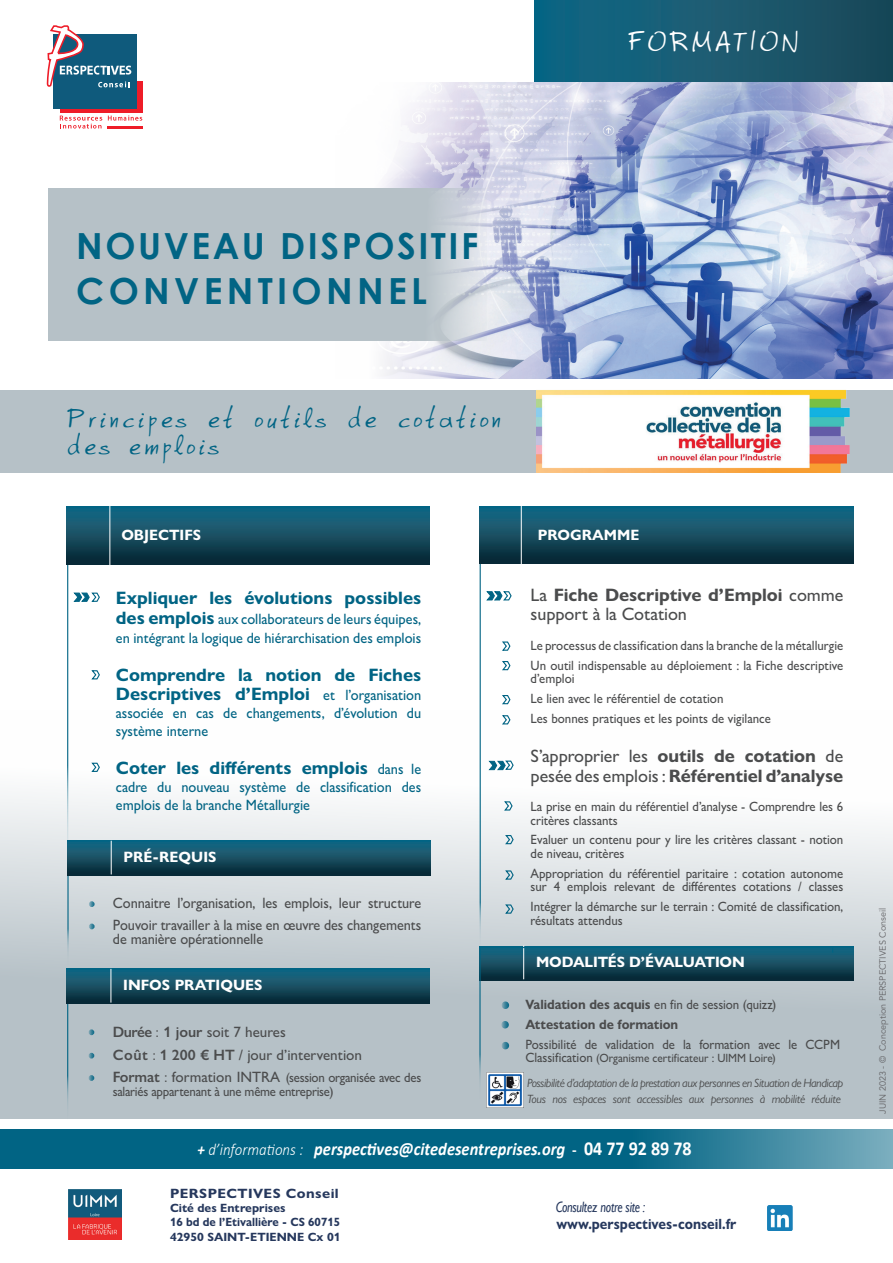
<style>
.page{position:relative;width:893px;height:1263px;background:#fff}
.page>*{position:absolute;margin:0;border:0;box-sizing:border-box;transform-origin:0 0}
.t1{font:700 36px/45px "Century Gothic";letter-spacing:.07em;color:#016484}
.t2{font:21px/27px "Graphe Alpha";letter-spacing:.12em;color:#016484}
.t3{font:21px "Graphe Alpha";letter-spacing:.12em;color:#fff}
.t4{font:italic 700 18.15px "Calibri";color:#fff;scale:.91 1}
.t5{font:700 18px/19.5px "Gill Sans Nova";color:#016484}
.t6{font:700 18px/19.5px "Gill Sans Nova";letter-spacing:-.005em;color:#4b4c4d}
.t7{font:500 18px/19.5px "Gill Sans Nova";letter-spacing:-.005em;color:#4b4c4d}
.t8{font:500 15px/18px "Gill Sans Nova";color:#016484;scale:.95 1}
.t9{font:500 15px/22px "Gill Sans Nova";letter-spacing:-.005em;color:#4b4c4d;scale:.95 1}
.t10{font:700 15px "Gill Sans Nova";color:#fff}
.t11{font:500 15px/23.7px "Gill Sans Nova";letter-spacing:-.005em;color:#4b4c4d}
.t12{font:italic 15px "Gill Sans";letter-spacing:-.02em;color:#26385d;scale:.8 1}
.t13{font:700 14.85px "Gill Sans Nova";color:#26385d;scale:.91 1}
.t14{font:500 13.5px/13.5px "Gill Sans Nova";letter-spacing:-.005em;color:#4b4c4d;scale:.95 1}
.t15{font:700 13.5px/19.8px "Gill Sans Nova";letter-spacing:-.005em;color:#4b4c4d;scale:.95 1}
.t16{font:700 13.5px "Gill Sans Nova";letter-spacing:.03em;color:#26385d;scale:1.07 1}
.t17{font:italic 12px "Gill Sans Nova";letter-spacing:-.04em;color:#4b4c4d}
.t18{font:700 12px/14.4px "Gill Sans Nova";color:#26385d}
.t19{font:italic 12px "Gill Sans Nova";letter-spacing:-.02em;color:#4b4c4d}
.t20{font:500 12px "Gill Sans Nova";letter-spacing:-.005em;color:#4b4c4d;scale:.95 1}
.t21{font:9px "Avenir LT Std";color:#636366}
.s1{font-weight:700;font-size:18px}
.s2{font-weight:500;font-size:15px}
.s3{font-weight:600}
.s4{font-weight:400}
.s5{font-weight:600;font-size:15px}
.s6{font-weight:400;font-size:15px}
.s7{font-size:15px}
.s8{font-weight:700}
.s9{font-weight:500}
.s10{font-size:13.5px}
.s11{font-size:16.5px}
.s12{font-weight:300;font-size:16.5px}
.s13{font-style:normal;font-size:16.5px}
.s14{font-style:normal;font-size:19.8px}
</style>
<div class="page">
<div style="left:535px;top:0;width:358px;height:83px;background:linear-gradient(to right,#106987,#1e4a59)"></div>
<svg style="left:0;top:793px;width:893px;height:325px;background:#cdd5d9"></svg>
<svg style="left:479px;top:563px;width:276px;height:383px"></svg>
<svg style="left:479px;top:507px;width:375px;height:56px;background:#124b5f"></svg>
<svg style="left:67px;top:564px;width:355px;height:276px"></svg>
<div style="left:67px;top:507px;width:363px;height:57px;background:linear-gradient(to bottom,#1b6e8b,#0c2934)"></div>
<div style="left:0;top:390px;width:893px;height:83px;background:#b6c1c7"></div>
<img style="left:336px;top:83px;width:557px;height:295px">
<div style="left:48px;top:188px;width:439px;height:152px;background:#b6c1c7"></div>
<hr style="left:109px;top:503px;width:1px;height:64px;background:#fff">
<hr style="left:521px;top:501px;width:1px;height:67px;background:#fff">
<svg style="left:501px;top:640px;width:10px;height:11px"></svg>
<svg style="left:504px;top:834px;width:10px;height:11px"></svg>
<svg style="left:90px;top:669px;width:11px;height:11px"></svg>
<svg style="left:90px;top:762px;width:11px;height:10px"></svg>
<div style="left:60px;top:82px;width:82px;height:31px;background:#ee1c28"></div>
<hr style="left:107px;top:126px;width:35px;height:3px;background:#ee1c28">
<div style="left:54px;top:34px;width:83px;height:75px;background:#0f5a7c"></div>
<svg style="left:108px;top:115px;width:34px;height:6px"></svg>
<svg style="left:60px;top:116px;width:42px;height:13px"></svg>
<svg style="left:47px;top:25px;width:84px;height:63px"></svg>
<svg style="left:74px;top:592px;width:27px;height:10px"></svg>
<svg style="left:487px;top:590px;width:25px;height:11px"></svg>
<div style="left:67px;top:1003px;width:355px;height:116px;background:#b6c1c7"></div>
<div style="left:67px;top:969px;width:363px;height:34px;background:linear-gradient(to bottom,#1b6f8c,#0c2c38)"></div>
<hr style="left:111px;top:969px;width:1px;height:33px;background:#fff">
<svg style="left:0;top:1129px;width:893px;height:39px;background:#136f8c"></svg>
<img style="left:767px;top:1205px;width:26px;height:25px">
<img style="left:68px;top:1190px;width:54px;height:50px">
<div style="left:480px;top:946px;width:374px;height:34px;background:linear-gradient(to bottom,#1b708d,#0c2c38)"></div>
<hr style="left:523px;top:945px;width:1px;height:34px;background:#fff">
<svg style="left:67px;top:840px;width:355px;height:129px;background:#c5cfd4"></svg>
<div style="left:67px;top:841px;width:363px;height:34px;background:linear-gradient(to bottom,#1c6f8b,#0c2c38)"></div>
<hr style="left:111px;top:841px;width:1px;height:33px;background:#fff">
<img style="left:487px;top:1104px;width:36px;height:4px">
<svg style="left:503px;top:800px;width:10px;height:11px"></svg>
<svg style="left:501px;top:694px;width:10px;height:11px"></svg>
<svg style="left:501px;top:660px;width:10px;height:11px"></svg>
<svg style="left:501px;top:714px;width:10px;height:11px"></svg>
<svg style="left:504px;top:869px;width:10px;height:11px"></svg>
<svg style="left:504px;top:903px;width:10px;height:11px"></svg>
<svg style="left:489px;top:760px;width:25px;height:10px"></svg>
<svg style="left:89px;top:1029px;width:5px;height:6px"></svg>
<svg style="left:89px;top:1053px;width:5px;height:5px"></svg>
<svg style="left:89px;top:1075px;width:5px;height:6px"></svg>
<img style="left:537px;top:390px;width:313px;height:83px">
<svg style="left:479px;top:946px;width:355px;height:158px;background:#91a6b0"></svg>
<h2 class="t3" style="left:627px;top:34px;width:173px">FORMATION</h2>
<h1 class="t1" style="left:76px;top:221px;width:404px">NOUVEAU DISPOSITIF<br>CONVENTIONNEL</h1>
<h2 class="t2" style="left:67px;top:410px;width:436px">Principes et outils de cotation des emplois</h2>
<p class="t10" style="left:121px;top:526px;width:81px">OBJECTIFS</p>
<p class="t10" style="left:538px;top:526px;width:103px">PROGRAMME</p>
<h3 class="t5" style="left:116px;top:588px;width:307px">Expliquer les évolutions possibles</h3>
<p class="t8" style="left:116px;top:608px;width:323px;line-height:19.5px"><span class="s1">des emplois</span> aux collaborateurs de leurs équipes, en intégrant la logique de hiérarchisation des emplois</p>
<h3 class="t5" style="left:116px;top:665px;width:307px">Comprendre la notion de Fiches<br>Descriptives d’Emploi <span class="s2">et l’organisation</span></h3>
<p class="t8" style="left:116px;top:704px;width:323px">associée en cas de changements, d’évolution du système interne</p>
<h3 class="t5" style="left:116px;top:758px;width:307px">Coter les différents emplois <span class="s2">dans le</span></h3>
<p class="t8" style="left:116px;top:777px;width:323px">cadre du nouveau système de classification des emplois de la branche Métallurgie</p>
<p class="t10" style="left:124px;top:847px;width:94px">PRÉ-REQUIS</p>
<p class="t9" style="left:113px;top:892px;width:326px">Connaitre l’organisation, les emplois, leur structure<br>Pouvoir travailler à la mise en œuvre des changements</p>
<p class="t9" style="left:113px;top:928px;width:160px">de manière opérationnelle</p>
<p class="t10" style="left:123px;top:976px;width:141px">INFOS PRATIQUES</p>
<p class="t11" style="left:113px;top:1019px;width:251px"><span class="s3">Durée</span> <span class="s4">:</span> <span class="s3">1 jour</span> soit 7 heures<br><span class="s3">Coût</span> <span class="s4">:</span> <span class="s3">1 200 € HT</span> / jour d’intervention</p>
<p class="t14" style="left:113px;top:1071px;width:326px"><span class="s5">Format</span> <span class="s6">:</span> <span class="s7">formation INTRA</span> (session organisée avec des salariés appartenant à une même entreprise)</p>
<h3 class="t7" style="left:531px;top:585px;width:314px">La <span class="s8">Fiche Descriptive d’Emploi</span> comme support à la Cotation</h3>
<p class="t14" style="left:531px;top:635px;width:331px;line-height:19.8px">Le processus de classification dans la branche de la métallurgie<br>Un outil indispensable au déploiement : la Fiche descriptive</p>
<p class="t14" style="left:531px;top:669px;width:255px;line-height:19.8px">d’emploi<br>Le lien avec le référentiel de cotation<br>Les bonnes pratiques et les points de vigilance</p>
<h3 class="t6" style="left:531px;top:746px;width:314px"><span class="s9">S’approprier les</span> outils de cotation <span class="s9">de pesée des emplois :</span> Référentiel d’analyse</h3>
<p class="t14" style="left:531px;top:799px;width:331px">La prise en main du référentiel d’analyse - Comprendre les 6 critères classants</p>
<p class="t14" style="left:531px;top:833px;width:331px">Evaluer un contenu pour y lire les critères classant - notion de niveau, critères</p>
<p class="t14" style="left:531px;top:866px;width:331px">Appropriation du référentiel paritaire : cotation autonome sur 4 emplois relevant de différentes cotations / classes</p>
<p class="t14" style="left:531px;top:900px;width:331px">Intégrer la démarche sur le terrain : Comité de classification, résultats attendus</p>
<p class="t10" style="left:536px;top:952px;width:210px">MODALITÉS D’ÉVALUATION</p>
<p class="t15" style="left:525px;top:994px;width:266px">Validation des acquis <span class="s9">en fin de session (quizz)<br></span>Attestation de formation</p>
<p class="t14" style="left:525px;top:1037px;width:333px">Possibilité de validation de la formation avec le CCPM</p>
<p class="t20" style="left:525px;top:1051px;width:265px"><span class="s10">Classification</span> (Organisme certificateur : UIMM Loire)</p>
<p class="t17" style="left:527px;top:1076px;width:318px">Possibilité d’adaptation de la prestation aux personnes en Situation de Handicap</p>
<p class="t19" style="left:527px;top:1091px;width:316px">Tous nos espaces sont accessibles aux personnes à mobilité réduite</p>
<h3 class="t4" style="left:198px;top:1136px;width:544px"><span class="s11">+</span> <span class="s12">d’informations :</span> perspectives@citedesentreprises.org <span class="s13">-</span> <span class="s14">04 77 92 89 78</span></h3>
<p class="t16" style="left:170px;top:1185px;width:159px">PERSPECTIVES Conseil</p>
<p class="t18" style="left:170px;top:1201px;width:172px">Cité des Entreprises<br>16 bd de l’Etivallière - CS 60715<br>42950 SAINT-ETIENNE Cx 01</p>
<p class="t12" style="left:556px;top:1198px;width:114px">Consultez notre site :</p>
<p class="t13" style="left:556px;top:1214px;width:199px">www.perspectives-conseil.fr</p>
<p class="t21" style="left:877px;top:1113px;width:207px;rotate:-90deg">JUIN 2023 - © Conception PERSPECTIVES Conseil</p>
</div>
